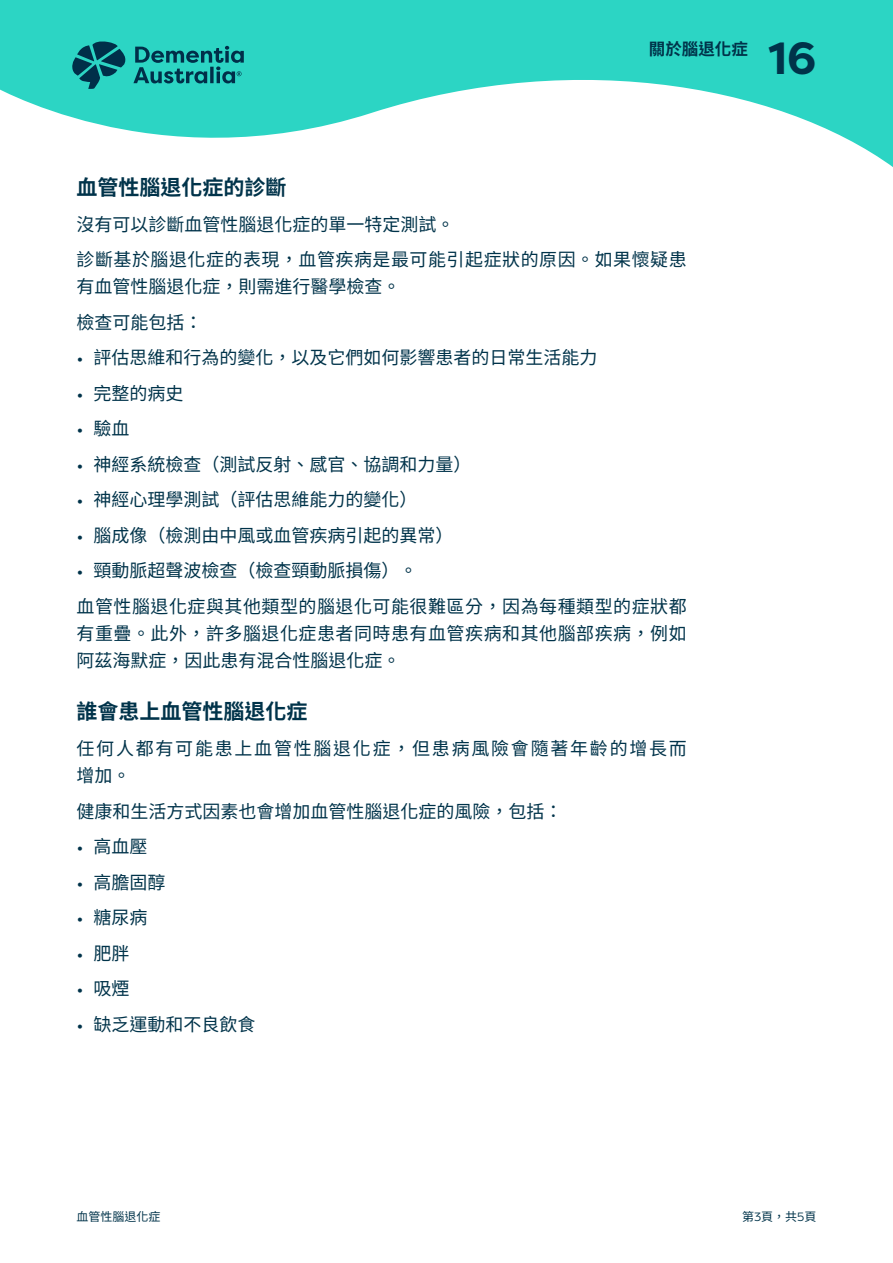
<style>
.page{position:relative;width:893px;height:1263px;background:#fff}
.page>*{position:absolute;margin:0;border:0;box-sizing:border-box;transform-origin:0 0}
.t1{font:700 45px "Filson Pro";color:#00334a}
.t2{font:700 21px "Noto Sans CJ Ktc";color:#00334a}
.t3{font:18px/35.5px "Noto Sans CJ Ktc";color:#00334a}
.t4{font:18px/35.5px "Noto Sans CJ Ktc";letter-spacing:.03em;color:#00334a}
.t5{font:18px/27px "Noto Sans CJ Ktc";letter-spacing:.095em;color:#00334a}
.t6{font:700 16.5px "Noto Sans CJ Ktc";color:#00334a}
.t7{font:12px "Noto Sans CJ Ktc";color:#00334a}
.s1{font-family:"Filson Pro"}
</style>
<div class="page">
<svg style="left:0;top:0;width:893px;height:167px;fill:#2cd5c4"></svg>
<svg style="left:72px;top:41px;width:172px;height:48px;background:#1d9d9a"></svg>
<p class="t6" style="left:649px;top:39px;width:101px">關於腦退化症</p>
<h1 class="t1" style="left:769px;top:30px;width:49px">16</h1>
<p class="t2" style="left:77px;top:176px;width:212px">血管性腦退化症的診斷</p>
<p class="t4" style="left:77px;top:207px;width:612px">沒有可以診斷血管性腦退化症的單一特定測試。<br>診斷基於腦退化症的表現，血管疾病是最可能引起症狀的原因。如果懷疑患</p>
<p class="t3" style="left:77px;top:269px;width:325px">有血管性腦退化症，則需進行醫學檢查。檢查可能包括：</p>
<p class="t3" style="left:77px;top:340px;width:523px"><span class="s1">•</span> 評估思維和行為的變化，以及它們如何影響患者的日常生活能力</p>
<p class="t3" style="left:77px;top:376px;width:109px"><span class="s1">•</span> 完整的病史</p>
<p class="t3" style="left:77px;top:411px;width:55px"><span class="s1">•</span> 驗血</p>
<p class="t3" style="left:77px;top:447px;width:397px"><span class="s1">•</span> 神經系統檢查（測試反射、感官、協調和力量）</p>
<p class="t3" style="left:77px;top:482px;width:343px"><span class="s1">•</span> 神經心理學測試（評估思維能力的變化）</p>
<p class="t3" style="left:77px;top:518px;width:379px"><span class="s1">•</span> 腦成像（檢測由中風或血管疾病引起的異常）</p>
<p class="t4" style="left:77px;top:553px;width:612px"><span class="s1">•</span> 頸動脈超聲波檢查（檢查頸動脈損傷）。<br>血管性腦退化症與其他類型的腦退化可能很難區分，因為每種類型的症狀都</p>
<p class="t4" style="left:77px;top:620px;width:612px;line-height:27px">有重疊。此外，許多腦退化症患者同時患有血管疾病和其他腦部疾病，例如阿茲海默症，因此患有混合性腦退化症。</p>
<p class="t2" style="left:77px;top:700px;width:233px">誰會患上血管性腦退化症</p>
<p class="t5" style="left:77px;top:735px;width:612px">任何人都有可能患上血管性腦退化症，但患病風險會隨著年齡的增長而增加。</p>
<p class="t3" style="left:77px;top:793px;width:487px">健康和生活方式因素也會增加血管性腦退化症的風險，包括：</p>
<p class="t3" style="left:77px;top:829px;width:73px"><span class="s1">•</span> 高血壓</p>
<p class="t3" style="left:77px;top:864px;width:91px"><span class="s1">•</span> 高膽固醇</p>
<p class="t3" style="left:77px;top:900px;width:73px"><span class="s1">•</span> 糖尿病</p>
<p class="t3" style="left:77px;top:935px;width:55px"><span class="s1">•</span> 肥胖</p>
<p class="t3" style="left:77px;top:971px;width:55px"><span class="s1">•</span> 吸煙</p>
<p class="t3" style="left:77px;top:1006px;width:181px"><span class="s1">•</span> 缺乏運動和不良飲食</p>
<p class="t7" style="left:77px;top:1210px;width:86px">血管性腦退化症</p>
<p class="t7" style="left:742px;top:1210px;width:76px">第<span class="s1">3</span>頁，共<span class="s1">5</span>頁</p>
</div>
